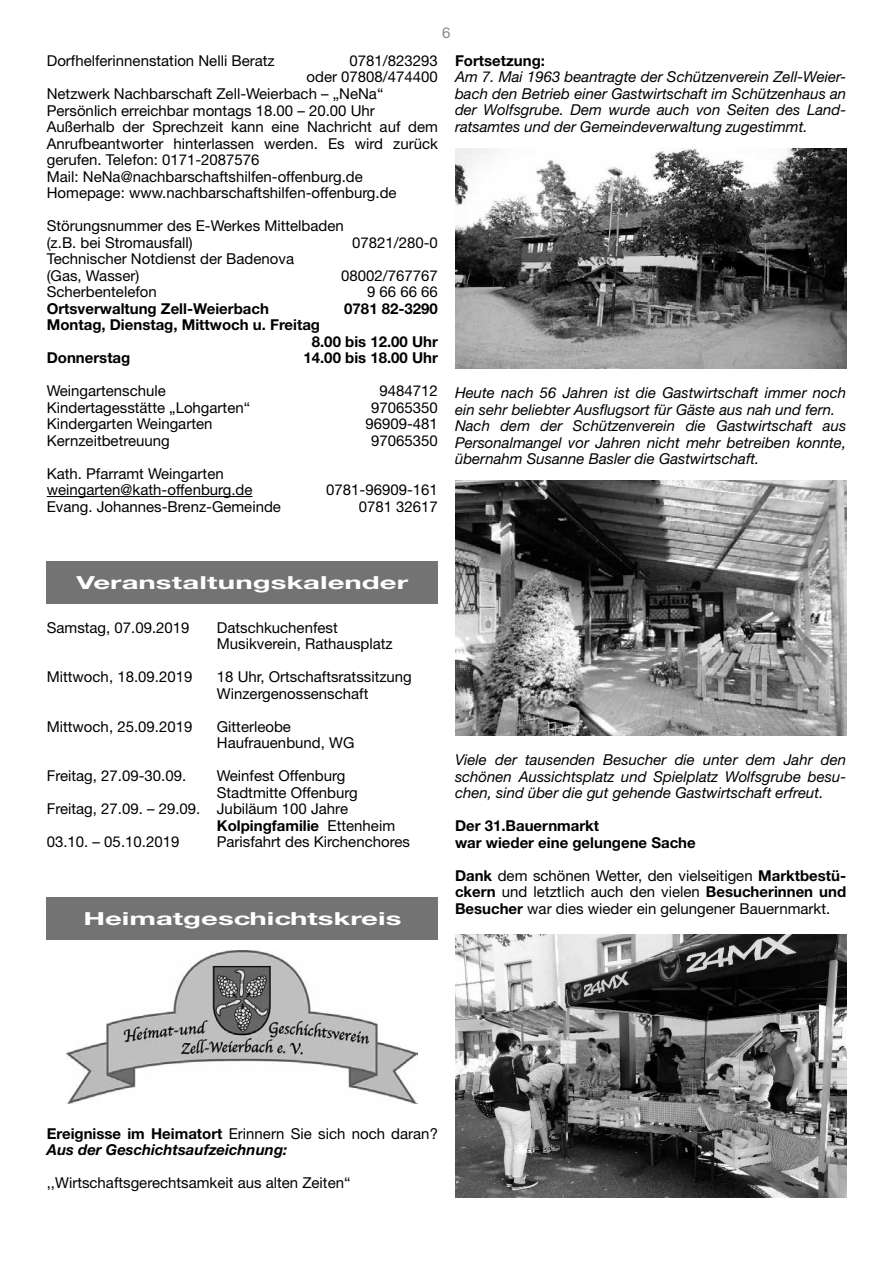
<style>
.page{position:relative;width:893px;height:1263px;background:#fff}
.page>*{position:absolute;margin:0;border:0;box-sizing:border-box;transform-origin:0 0}
.t1{font:700 18px "Helvetica Neue CE";color:#fff;scale:1.63 1}
.t2{font:15px/16.5px "Helvetica Neue LT Std";color:#000}
.t3{font:italic 15px/16.5px "Helvetica Neue LT Std";color:#000;text-align:justify}
.t4{font:700 15px/16.5px "Helvetica Neue LT Std";color:#000}
.t5{font:italic 700 15px/16.5px "Helvetica Neue LT Std";color:#000}
.t6{font:15px "Helvetica Neue LT Std";color:#878787}
.s1{font-weight:400}
.s2{font-weight:700}
.s3{font-style:normal}
.s4{font-weight:400;font-style:normal}
</style>
<div class="page">
<hr style="left:47px;top:496px;width:206px;height:1px;background:#000">
<div style="left:47px;top:561px;width:391px;height:42px;background:#737373"></div>
<div style="left:47px;top:897px;width:391px;height:42px;background:#737373"></div>
<img style="left:66px;top:951px;width:351px;height:152px">
<img style="left:455px;top:148px;width:391px;height:221px">
<img style="left:455px;top:481px;width:391px;height:255px">
<img style="left:455px;top:934px;width:391px;height:263px">
<p class="t6" style="left:442px;top:24px;width:10px">6</p>
<p class="t2" style="left:47px;top:52px;width:230px">Dorfhelferinnenstation Nelli Beratz</p>
<p class="t2" style="left:350px;top:52px;width:90px">0781/823293</p>
<p class="t2" style="left:306px;top:69px;width:133px">oder 07808/474400</p>
<p class="t2" style="left:47px;top:85px;width:338px">Netzwerk Nachbarschaft Zell-Weierbach – „NeNa“</p>
<p class="t2" style="left:47px;top:102px;width:330px">Persönlich erreichbar montags 18.00 – 20.00 Uhr</p>
<p class="t2" style="left:47px;top:118px;width:393px">Außerhalb der Sprechzeit kann eine Nachricht auf dem</p>
<p class="t2" style="left:47px;top:135px;width:393px">Anrufbeantworter hinterlassen werden. Es wird zurück</p>
<p class="t2" style="left:47px;top:151px;width:214px">gerufen. Telefon: 0171-2087576</p>
<p class="t2" style="left:47px;top:168px;width:318px">Mail: NeNa@nachbarschaftshilfen-offenburg.de</p>
<p class="t2" style="left:47px;top:184px;width:351px">Homepage: www.nachbarschaftshilfen-offenburg.de</p>
<p class="t2" style="left:47px;top:217px;width:299px">Störungsnummer des E-Werkes Mittelbaden (z.B. bei Stromausfall)</p>
<p class="t2" style="left:352px;top:234px;width:87px">07821/280-0</p>
<p class="t2" style="left:47px;top:250px;width:249px">Technischer Notdienst der Badenova (Gas, Wasser)</p>
<p class="t2" style="left:341px;top:267px;width:98px">08002/767767</p>
<p class="t2" style="left:47px;top:283px;width:112px">Scherbentelefon</p>
<p class="t2" style="left:367px;top:283px;width:72px">9 66 66 66</p>
<p class="t4" style="left:47px;top:300px;width:224px">Ortsverwaltung Zell-Weierbach</p>
<p class="t4" style="left:344px;top:300px;width:95px">0781 82-3290</p>
<p class="t4" style="left:47px;top:316px;width:275px">Montag, Dienstag, Mittwoch u. Freitag</p>
<p class="t4" style="left:312px;top:333px;width:128px">8.00 bis 12.00 Uhr</p>
<p class="t4" style="left:47px;top:349px;width:85px">Donnerstag</p>
<p class="t4" style="left:303px;top:349px;width:136px">14.00 bis 18.00 Uhr</p>
<p class="t2" style="left:47px;top:382px;width:121px">Weingartenschule</p>
<p class="t2" style="left:380px;top:382px;width:60px">9484712</p>
<p class="t2" style="left:47px;top:399px;width:205px">Kindertagesstätte „Lohgarten“</p>
<p class="t2" style="left:371px;top:399px;width:68px">97065350</p>
<p class="t2" style="left:47px;top:415px;width:167px">Kindergarten Weingarten</p>
<p class="t2" style="left:365px;top:415px;width:74px">96909-481</p>
<p class="t2" style="left:47px;top:432px;width:125px">Kernzeitbetreuung</p>
<p class="t2" style="left:371px;top:432px;width:68px">97065350</p>
<p class="t2" style="left:47px;top:465px;width:207px">Kath. Pfarramt Weingarten weingarten@kath-offenburg.de</p>
<p class="t2" style="left:326px;top:481px;width:113px">0781-96909-161</p>
<p class="t2" style="left:47px;top:498px;width:236px">Evang. Johannes-Brenz-Gemeinde</p>
<p class="t2" style="left:359px;top:498px;width:81px">0781 32617</p>
<p class="t4" style="left:455px;top:52px;width:92px">Fortsetzung:</p>
<p class="t3" style="left:455px;top:69px;width:393px">Am 7. Mai 1963 beantragte der Schützenverein Zell-Weier&shy;bach den Betrieb einer Gastwirtschaft im Schützenhaus an der Wolfsgrube. Dem wurde auch von Seiten des Land&shy;ratsamtes und der Gemeindeverwaltung zugestimmt.</p>
<p class="t3" style="left:455px;top:384px;width:393px;text-align:left">Heute nach 56 Jahren ist die Gastwirtschaft immer noch ein sehr beliebter Ausflugsort für Gäste aus nah und fern.<br>Nach dem der Schützenverein die Gastwirtschaft aus Personalmangel vor Jahren nicht mehr betreiben konnte, übernahm Susanne Basler die Gastwirtschaft.</p>
<p class="t1" style="left:77px;top:572px;width:205px">Veranstaltungskalender</p>
<p class="t2" style="left:47px;top:619px;width:144px">Samstag, 07.09.2019</p>
<p class="t2" style="left:217px;top:619px;width:177px">Datschkuchenfest<br>Musikverein, Rathausplatz</p>
<p class="t2" style="left:47px;top:668px;width:147px">Mittwoch, 18.09.2019</p>
<p class="t2" style="left:217px;top:668px;width:197px">18 Uhr, Ortschaftsratssitzung<br>Winzergenossenschaft</p>
<p class="t2" style="left:47px;top:718px;width:147px">Mittwoch, 25.09.2019</p>
<p class="t2" style="left:217px;top:718px;width:139px">Gitterleobe<br>Haufrauenbund, WG</p>
<p class="t2" style="left:47px;top:767px;width:141px">Freitag, 27.09-30.09.</p>
<p class="t2" style="left:217px;top:767px;width:130px">Weinfest Offenburg</p>
<p class="t2" style="left:217px;top:784px;width:142px">Stadtmitte Offenburg</p>
<p class="t2" style="left:47px;top:800px;width:303px">Freitag, 27.09. – 29.09. Jubiläum 100 Jahre</p>
<p class="t4" style="left:217px;top:817px;width:180px">Kolpingfamilie <span class="s1">Ettenheim</span></p>
<p class="t2" style="left:47px;top:833px;width:134px">03.10. – 05.10.2019</p>
<p class="t2" style="left:217px;top:833px;width:195px">Parisfahrt des Kirchenchores</p>
<p class="t1" style="left:83px;top:907px;width:197px">Heimatgeschichtskreis</p>
<p class="t3" style="left:455px;top:751px;width:393px">Viele der tausenden Besucher die unter dem Jahr den schönen Aussichtsplatz und Spielplatz Wolfsgrube besu&shy;chen, sind über die gut gehende Gastwirtschaft erfreut.</p>
<p class="t4" style="left:455px;top:817px;width:242px">Der 31.Bauernmarkt<br>war wieder eine gelungene Sache</p>
<p class="t2" style="left:455px;top:867px;width:393px;text-align:justify"><span class="s2">Dank</span> dem schönen Wetter, den vielseitigen <span class="s2">Marktbestü&shy;ckern</span> und letztlich auch den vielen <span class="s2">Besucherinnen und Besucher</span> war dies wieder ein gelungener Bauernmarkt.</p>
<p class="t5" style="left:47px;top:1125px;width:393px"><span class="s3">Ereignisse im Heimatort</span> <span class="s4">Erinnern Sie sich noch daran?<br></span>Aus der Geschichtsaufzeichnung:</p>
<p class="t2" style="left:47px;top:1174px;width:305px">,,Wirtschaftsgerechtsamkeit aus alten Zeiten“</p>
</div>
